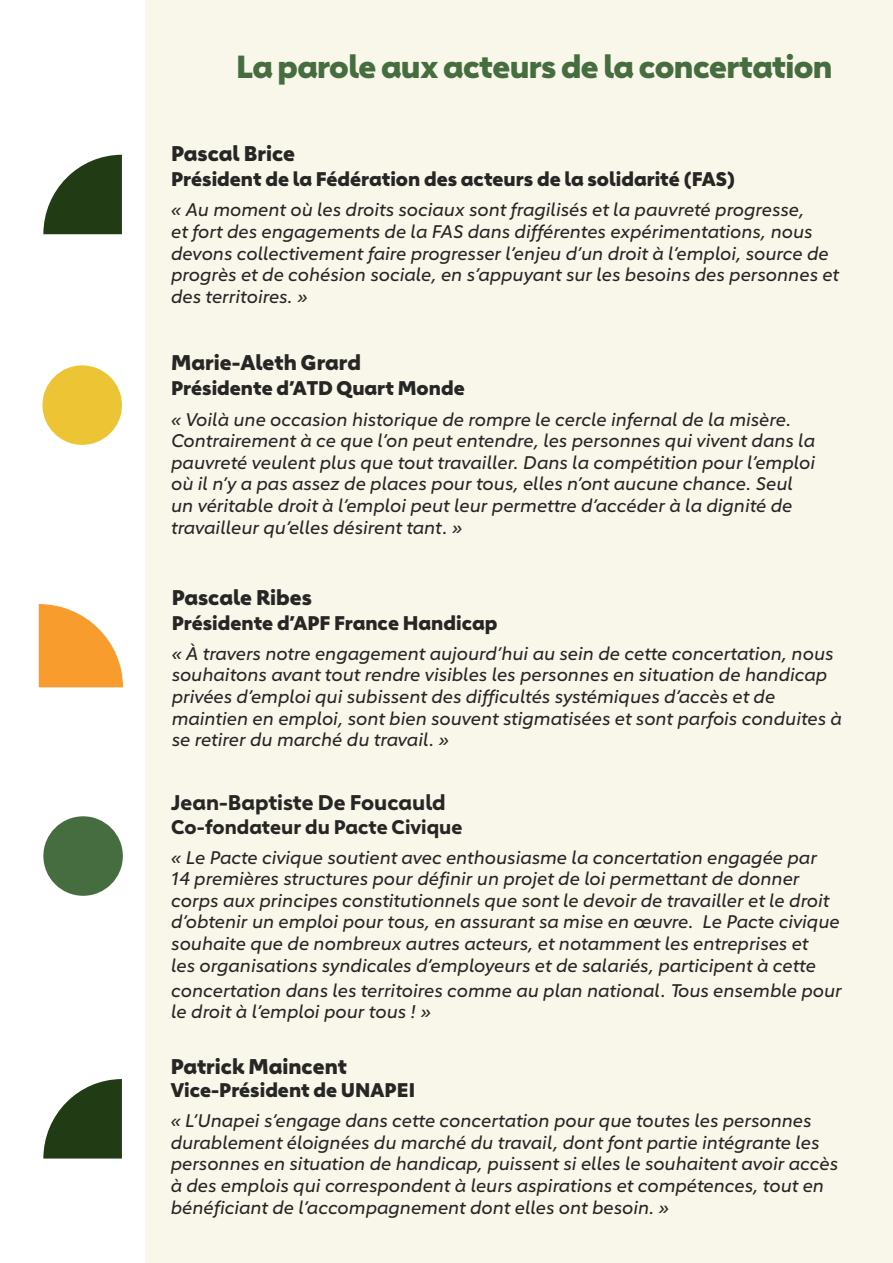
<style>
.page{position:relative;width:893px;height:1263px;background:#fff}
.page>*{position:absolute;margin:0;border:0;box-sizing:border-box;transform-origin:0 0}
.t1{font:900 31.5px "Carnero";letter-spacing:-.02em;color:#466d3f}
.t2{font:900 21px "Carnero";color:#262624}
.t3{font:700 21px "Carnero";color:#262624}
.t4{font:900 19.5px "Carnero";color:#262624}
.t5{font:700 19.5px "Carnero";color:#262624}
.t6{font:italic 18px/21.6px "Carnero";color:#262624}
</style>
<div class="page">
<div style="left:146px;top:0;width:747px;height:1263px;background:#f9f6ea"></div>
<div style="left:42px;top:365px;width:80px;height:80px;background:#edc434;border-radius:50%"></div>
<div style="left:43px;top:816px;width:80px;height:80px;background:#466d3f;border-radius:50%"></div>
<svg style="left:43px;top:155px;width:79px;height:79px"></svg>
<svg style="left:39px;top:604px;width:84px;height:83px"></svg>
<svg style="left:43px;top:1079px;width:79px;height:79px"></svg>
<p class="t1" style="left:236px;top:47px;width:598px">La parole aux acteurs de la concertation</p>
<p class="t2" style="left:171px;top:141px;width:126px">Pascal Brice</p>
<p class="t4" style="left:171px;top:167px;width:566px">Président de la Fédération des acteurs de la solidarité (FAS)</p>
<p class="t6" style="left:171px;top:199px;width:669px">« Au moment où les droits sociaux sont fragilisés et la pauvreté progresse,<br>et fort des engagements de la FAS dans différentes expérimentations, nous devons collectivement faire progresser l’enjeu d’un droit à l’emploi, source de progrès et de cohésion sociale, en s’appuyant sur les besoins des personnes et des territoires. »</p>
<p class="t2" style="left:171px;top:350px;width:191px">Marie-Aleth Grard</p>
<p class="t4" style="left:171px;top:376px;width:295px">Présidente d’ATD Quart Monde</p>
<p class="t6" style="left:171px;top:408px;width:645px">« Voilà une occasion historique de rompre le cercle infernal de la misère.<br>Contrairement à ce que l’on peut entendre, les personnes qui vivent dans la pauvreté veulent plus que tout travailler. Dans la compétition pour l’emploi où il n’y a pas assez de places pour tous, elles n’ont aucune chance. Seul un véritable droit à l’emploi peut leur permettre d’accéder à la dignité de travailleur qu’elles désirent tant. »</p>
<p class="t2" style="left:172px;top:584px;width:142px">Pascale Ribes</p>
<p class="t4" style="left:172px;top:611px;width:327px">Présidente d’APF France Handicap</p>
<p class="t6" style="left:172px;top:642px;width:672px">« À travers notre engagement aujourd’hui au sein de cette concertation, nous souhaitons avant tout rendre visibles les personnes en situation de handicap privées d’emploi qui subissent des difficultés systémiques d’accès et de maintien en emploi, sont bien souvent stigmatisées et sont parfois conduites à se retirer du marché du travail. »</p>
<p class="t3" style="left:171px;top:790px;width:276px">Jean-Baptiste De Foucauld</p>
<p class="t5" style="left:171px;top:814px;width:293px">Co-fondateur du Pacte Civique</p>
<p class="t6" style="left:171px;top:846px;width:670px">« Le Pacte civique soutient avec enthousiasme la concertation engagée par 14 premières structures pour définir un projet de loi permettant de donner corps aux principes constitutionnels que sont le devoir de travailler et le droit d’obtenir un emploi pour tous, en assurant sa mise en œuvre. Le Pacte civique souhaite que de nombreux autres acteurs, et notamment les entreprises et<br>les organisations syndicales d’employeurs et de salariés, participent à cette</p>
<p class="t6" style="left:171px;top:979px;width:672px">concertation dans les territoires comme au plan national. Tous ensemble pour le droit à l’emploi pour tous ! »</p>
<p class="t2" style="left:171px;top:1053px;width:178px">Patrick Maincent</p>
<p class="t4" style="left:171px;top:1078px;width:246px">Vice-Président de UNAPEI</p>
<p class="t6" style="left:171px;top:1110px;width:669px">« L’Unapei s’engage dans cette concertation pour que toutes les personnes durablement éloignées du marché du travail, dont font partie intégrante les personnes en situation de handicap, puissent si elles le souhaitent avoir accès à des emplois qui correspondent à leurs aspirations et compétences, tout en bénéficiant de l’accompagnement dont elles ont besoin. »</p>
</div>
